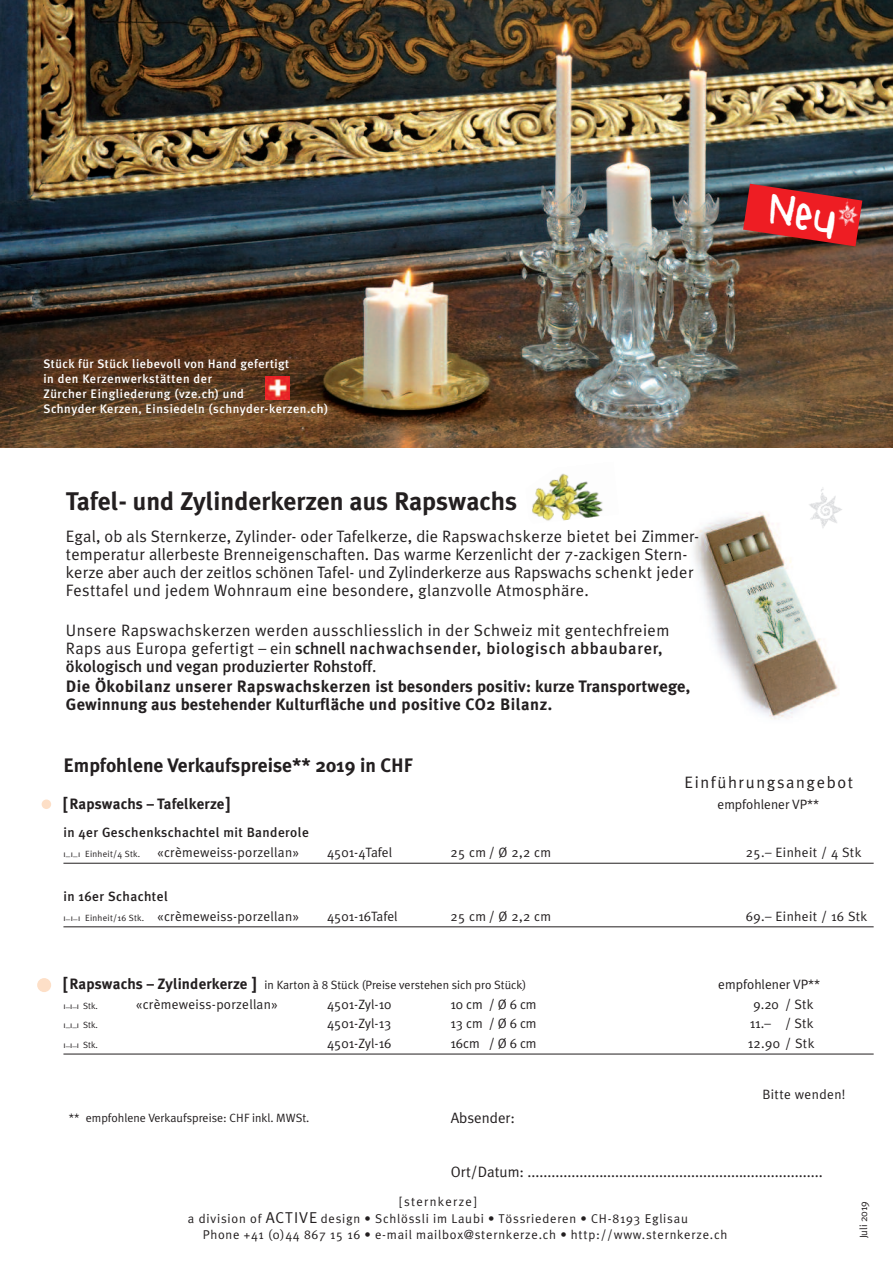
<style>
.page{position:relative;width:893px;height:1263px;background:#fff}
.page>*{position:absolute;margin:0;border:0;box-sizing:border-box;transform-origin:0 0}
.t1{font:700 25.5px "Meta Plus";color:#231f20}
.t2{font:700 19.5px "Meta Plus";color:#231f20}
.t3{font:16.5px/18px "Meta Plus Normal";letter-spacing:.01em;color:#231f20}
.t4{font:700 16.5px/18px "Meta Plus";letter-spacing:.01em;color:#231f20}
.t5{font:500 16.5px/18px "Meta Plus";color:#231f20}
.t6{font:16.5px "Meta Plus Normal";letter-spacing:.1em;color:#231f20}
.t7{font:15px "Meta Plus Normal";color:#231f20}
.t8{font:700 15px "Meta Plus";letter-spacing:.01em;color:#231f20}
.t9{font:13.5px "Meta Plus Normal";letter-spacing:.02em;color:#231f20}
.t10{font:13.5px "Meta Plus Normal";color:#231f20}
.t11{font:500 13.5px "Meta Plus";letter-spacing:.03em;color:#231f20}
.t12{font:13.5px "Meta Plus Normal";letter-spacing:.115em;color:#231f20}
.t13{font:12.75px "Meta Plus Normal";letter-spacing:.06em;color:#231f20}
.t14{font:12.75px "Meta Plus Normal";letter-spacing:.1em;color:#231f20}
.t15{font:500 12.3px/15px "Meta Plus";letter-spacing:.04em;color:#fff}
.t16{font:12px "Meta Plus Normal";color:#231f20}
.t17{font:10.5px "Meta Plus Normal";color:#231f20}
.t18{font:9px "Meta Plus Normal";letter-spacing:-.005em;color:#231f20}
.s1{font-family:"Meta Plus Normal";font-weight:400}
.s2{font-size:18px}
.s3{font-size:9px}
.s4{font-family:"Meta Plus";font-weight:700;font-size:18px}
.s5{font-family:"Meta Plus";font-weight:700;font-size:15px}
.s6{font-size:15.75px}
</style>
<div class="page">
<img style="left:694px;top:512px;width:145px;height:208px">
<img style="left:0;top:0;width:893px;height:448px">
<img style="left:808px;top:487px;width:34px;height:42px">
<hr style="left:63px;top:863px;width:811px;height:1px;background:#231f20">
<hr style="left:63px;top:926px;width:811px;height:1px;background:#231f20">
<hr style="left:63px;top:1054px;width:811px;height:1px;background:#231f20">
<img style="left:266px;top:376px;width:23px;height:24px">
<img style="left:862px;top:198px;width:2px;height:28px">
<div style="left:42px;top:799px;width:9px;height:10px;background:#fddfc7;border-radius:50%"></div>
<div style="left:37px;top:978px;width:14px;height:14px;background:#fddfc7;border-radius:50%"></div>
<img style="left:532px;top:473px;width:71px;height:48px">
<img style="left:743px;top:184px;width:119px;height:62px">
<p class="t15" style="left:43px;top:357px;width:286px">Stück für Stück liebevoll von Hand gefertigt<br>in den Kerzenwerkstätten der<br>Zürcher Eingliederung (vze.ch) und<br>Schnyder Kerzen, Einsiedeln (schnyder-kerzen.ch)</p>
<h1 class="t1" style="left:66px;top:486px;width:453px">Tafel- und Zylinderkerzen aus Rapswachs</h1>
<p class="t3" style="left:66px;top:527px;width:635px">Egal, ob als Sternkerze, Zylinder- oder Tafelkerze, die Rapswachskerze bietet bei Zimmer&shy;temperatur allerbeste Brenneigenschaften. Das warme Kerzenlicht der 7-zackigen Stern&shy;kerze aber auch der zeitlos schönen Tafel- und Zylinderkerze aus Rapswachs schenkt jeder Festtafel und jedem Wohnraum eine besondere, glanzvolle Atmosphäre.</p>
<p class="t3" style="left:66px;top:621px;width:605px">Unsere Rapswachskerzen werden ausschliesslich in der Schweiz mit gentechfreiem</p>
<p class="t5" style="left:66px;top:639px;width:598px"><span class="s1">Raps aus Europa gefertigt – ein</span> schnell nachwachsender, biologisch abbaubarer, ökologisch und vegan produzierter Rohstoff<span class="s1">.</span></p>
<p class="t4" style="left:66px;top:677px;width:626px">Die Ökobilanz unserer Rapswachskerzen ist besonders positiv: kurze Transportwege,<br>Gewinnung aus bestehender Kulturfläche und positive CO2 Bilanz.</p>
<p class="t2" style="left:63px;top:754px;width:351px">Empfohlene Verkaufspreise** 2019 in CHF</p>
<p class="t8" style="left:63px;top:795px;width:168px"><span class="s2">[</span>Rapswachs – Tafelkerze<span class="s2">]</span></p>
<p class="t10" style="left:717px;top:797px;width:103px">empfohlener VP**</p>
<p class="t11" style="left:63px;top:825px;width:247px">in 4er Geschenkschachtel mit Banderole</p>
<p class="t9" style="left:63px;top:844px;width:237px"><span class="s3">ı_ı_ı Einheit/4 Stk.</span> «crèmeweiss-porzellan»</p>
<p class="t10" style="left:327px;top:844px;width:66px">4501-4Tafel</p>
<p class="t9" style="left:450px;top:844px;width:102px">25 cm/ Ø 2,2 cm</p>
<p class="t9" style="left:746px;top:844px;width:117px">25.– Einheit / 4 Stk</p>
<p class="t11" style="left:63px;top:888px;width:106px">in 16er Schachtel</p>
<p class="t9" style="left:63px;top:908px;width:237px"><span class="s3">ı_ı_ı Einheit/16 Stk.</span> «crèmeweiss-porzellan»</p>
<p class="t10" style="left:327px;top:908px;width:72px">4501-16Tafel</p>
<p class="t9" style="left:450px;top:908px;width:102px">25 cm/ Ø 2,2 cm</p>
<p class="t9" style="left:746px;top:908px;width:123px">69.– Einheit / 16 Stk</p>
<p class="t6" style="left:685px;top:773px;width:170px">Einführungsangebot</p>
<p class="t16" style="left:63px;top:978px;width:464px"><span class="s4">[</span><span class="s5">Rapswachs – Zylinderkerze</span> <span class="s4">]</span> in Karton à 8 Stück (Preise verstehen sich pro Stück)</p>
<p class="t10" style="left:718px;top:977px;width:103px">empfohlener VP**</p>
<p class="t18" style="left:63px;top:1000px;width:36px">ı_ı_ı Stk.</p>
<p class="t9" style="left:136px;top:996px;width:144px">«crèmeweiss-porzellan»</p>
<p class="t10" style="left:327px;top:996px;width:66px">4501-Zyl-10</p>
<p class="t12" style="left:450px;top:996px;width:88px">10cm /Ø6cm</p>
<p class="t9" style="left:754px;top:996px;width:61px">9.20 / Stk</p>
<p class="t18" style="left:63px;top:1020px;width:36px">ı_ı_ı Stk.</p>
<p class="t10" style="left:327px;top:1016px;width:66px">4501-Zyl-13</p>
<p class="t12" style="left:450px;top:1016px;width:88px">13cm /Ø6cm</p>
<p class="t9" style="left:750px;top:1016px;width:65px">11.– / Stk</p>
<p class="t18" style="left:63px;top:1039px;width:36px">ı_ı_ı Stk.</p>
<p class="t10" style="left:327px;top:1035px;width:66px">4501-Zyl-16</p>
<p class="t9" style="left:450px;top:1035px;width:88px">16cm / Ø 6 cm</p>
<p class="t9" style="left:748px;top:1035px;width:68px">12.90 / Stk</p>
<p class="t16" style="left:69px;top:1110px;width:242px">** empfohlene Verkaufspreise: CHF inkl. MWSt.</p>
<p class="t7" style="left:451px;top:1109px;width:66px">Absender:</p>
<p class="t9" style="left:762px;top:1086px;width:85px">Bitte wenden!</p>
<p class="t7" style="left:451px;top:1163px;width:373px">Ort/Datum: ..........................................................................</p>
<p class="t14" style="left:400px;top:1194px;width:78px">[sternkerze]</p>
<p class="t13" style="left:188px;top:1211px;width:501px">a division of <span class="s6">ACTIVE</span> design • Schlössli im Laubi • Tössriederen • CH-8193 Eglisau</p>
<p class="t13" style="left:203px;top:1227px;width:526px">Phone +41 (0)44 867 15 16 • e-mail mailbox@sternkerze.ch • http://www.sternkerze.ch</p>
<p class="t17" style="left:857px;top:1238px;width:39px;rotate:-90deg">Juli 2019</p>
</div>
